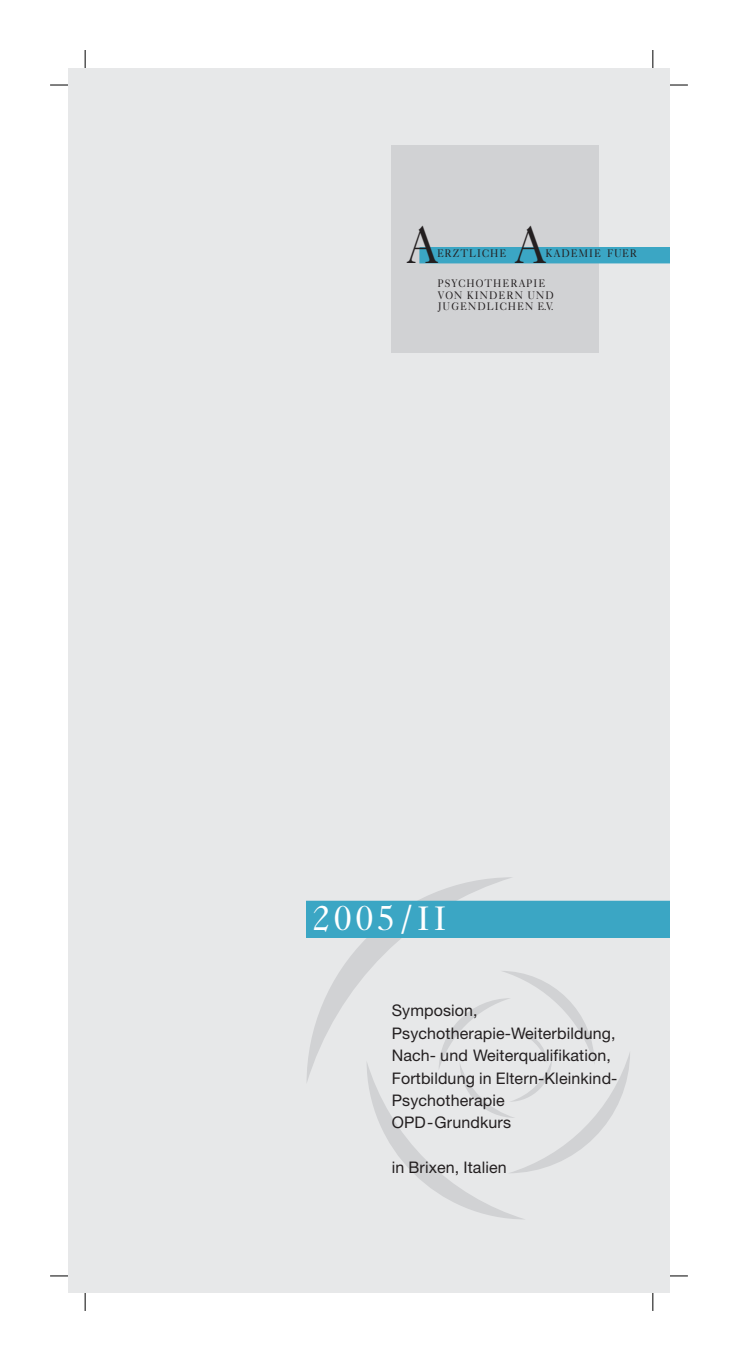
<style>
.page{position:relative;width:738px;height:1361px;background:#fff}
.page>*{position:absolute;margin:0;border:0;box-sizing:border-box;transform-origin:0 0}
.t1{font:52.8px "Caslon Five Forty";color:#231f20;scale:.9 1}
.t2{font:36px "Caslon Five Forty";color:#fff}
.t3{font:16px/22.4px "Helvetica Neue";letter-spacing:.01em;color:#231f20}
.t4{font:11px/11.6px "Caslon Five Forty";letter-spacing:.1em;color:#231f20;scale:.9 1}
.s1{font-size:34px}
</style>
<div class="page">
<svg style="left:50px;top:1275px;width:18px;height:1px"></svg>
<svg style="left:85px;top:1293px;width:1px;height:18px"></svg>
<svg style="left:50px;top:85px;width:18px;height:1px"></svg>
<svg style="left:85px;top:50px;width:1px;height:18px"></svg>
<svg style="left:669px;top:85px;width:18px;height:1px"></svg>
<svg style="left:652px;top:50px;width:1px;height:18px"></svg>
<svg style="left:669px;top:1275px;width:18px;height:1px"></svg>
<svg style="left:652px;top:1293px;width:1px;height:18px"></svg>
<div style="left:68px;top:68px;width:601px;height:1225px;background:#e7e8e9"></div>
<svg style="left:306px;top:877px;width:323px;height:342px"></svg>
<div style="left:306px;top:901px;width:363px;height:36px;background:#3ba6c4"></div>
<div style="left:391px;top:145px;width:207px;height:207px;background:#d1d2d4"></div>
<div style="left:419px;top:248px;width:250px;height:15px;background:#3ba6c4"></div>
<h1 class="t1" style="left:406px;top:226px;width:37px">A</h1>
<p class="t4" style="left:437px;top:248px;width:79px">ERZTLICHE</p>
<h1 class="t1" style="left:514px;top:226px;width:37px">A</h1>
<p class="t4" style="left:545px;top:248px;width:103px">KADEMIE FUER</p>
<p class="t4" style="left:437px;top:278px;width:130px">PSYCHOTHERAPIE<br>VON KINDERN UND<br>JUGENDLICHEN E.V.</p>
<h2 class="t2" style="left:312px;top:905px;width:136px">2005/<span class="s1">II</span></h2>
<p class="t3" style="left:391px;top:1001px;width:227px">Symposion,<br>Psychotherapie-Weiterbildung,<br>Nach- und Weiterqualifikation,<br>Fortbildung in Eltern-Kleinkind-<br>Psychotherapie<br>OPD-Grundkurs</p>
<p class="t3" style="left:391px;top:1158px;width:116px">in Brixen, Italien</p>
</div>
